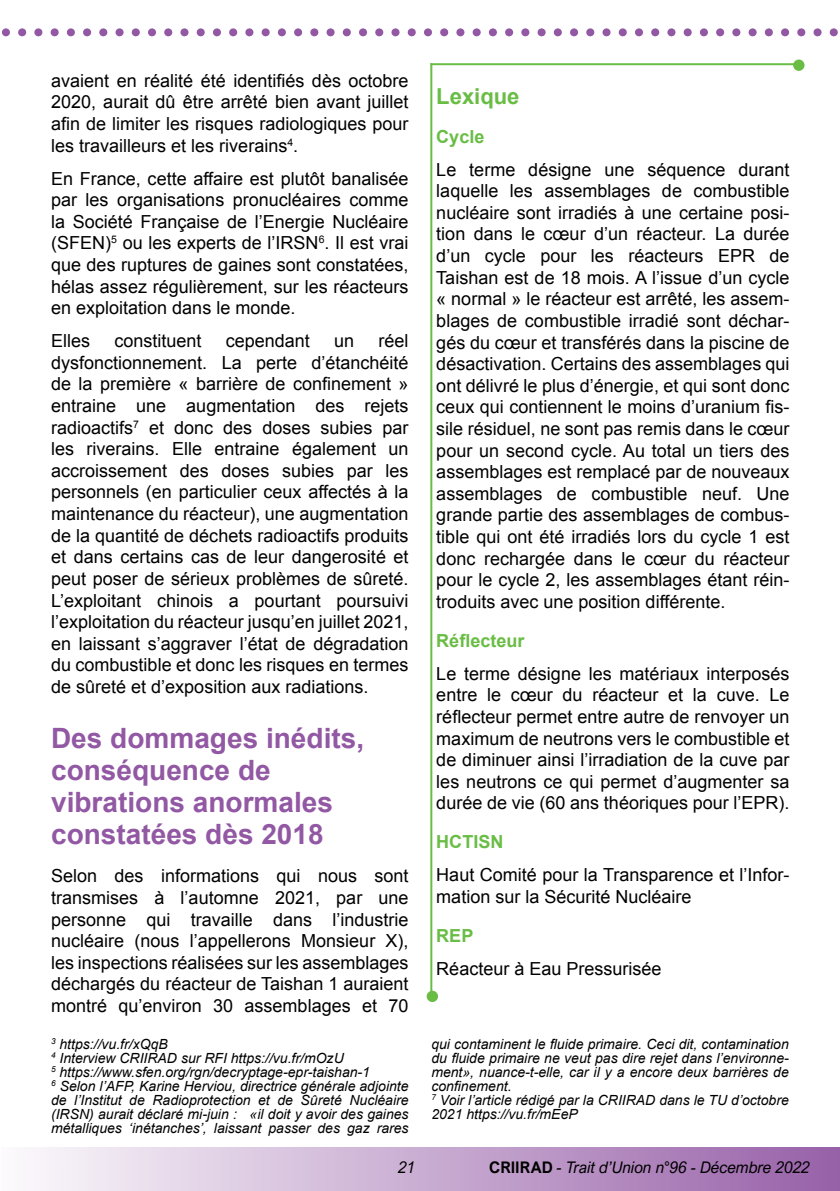
<style>
.page{position:relative;width:840px;height:1191px;background:#fff}
.page>*{position:absolute;margin:0;border:0;box-sizing:border-box;transform-origin:0 0}
.t1{font:700 28px/32px "Arial";color:#9258a4}
.t2{font:700 22px "Arial";color:#69bd45}
.t3{font:18px/21.6px "Arial";color:#000;text-align:justify}
.t4{font:700 18px "Arial";color:#69bd45}
.t5{font:italic 16px "Arial Nova";color:#000;scale:.96 1}
.t6{font:italic 14px/14px "Arial";color:#000}
.s1{font-weight:700;font-style:normal}
</style>
<div class="page">
<svg style="left:1px;top:28px;width:837px;height:8px"></svg>
<div style="left:1px;top:1147px;width:838px;height:44px;background:linear-gradient(to right,#fcfafc,#9861a9)"></div>
<hr style="left:430px;top:63px;width:2px;height:928px;background:#69bd45">
<div style="left:426px;top:990px;width:12px;height:12px;background:#69bd45;border-radius:50%"></div>
<hr style="left:430px;top:63px;width:368px;height:2px;background:#69bd45">
<div style="left:792px;top:60px;width:12px;height:11px;background:#69bd45;border-radius:50%"></div>
<p class="t3" style="left:51px;top:70px;width:359px">avaient en réalité été identifiés dès octobre 2020, aurait dû être arrêté bien avant juillet afin de limiter les risques radiologiques pour les travailleurs et les riverains<sup>4</sup>.</p>
<p class="t3" style="left:51px;top:168px;width:359px">En France, cette affaire est plutôt banalisée par les organisations pronucléaires comme la Société Française de l’Energie Nucléaire (SFEN)<sup>5</sup> ou les experts de l’IRSN<sup>6</sup>. Il est vrai que des ruptures de gaines sont constatées, hélas assez régulièrement, sur les réacteurs en exploitation dans le monde.</p>
<p class="t3" style="left:51px;top:330px;width:41px">Elles</p>
<p class="t3" style="left:114px;top:330px;width:89px">constituent</p>
<p class="t3" style="left:226px;top:330px;width:86px">cependant</p>
<p class="t3" style="left:334px;top:330px;width:22px">un</p>
<p class="t2" style="left:436px;top:82px;width:85px">Lexique</p>
<p class="t4" style="left:436px;top:124px;width:50px">Cycle</p>
<p class="t3" style="left:436px;top:159px;width:354px">Le terme désigne une séquence durant laquelle les assemblages de combustible nucléaire sont irradiés à une certaine posi&shy;tion dans le cœur d’un réacteur. La durée d’un cycle pour les réacteurs EPR de Taishan est de 18 mois. A l’issue d’un cycle « normal » le réacteur est arrêté, les assem&shy;blages de combustible irradié sont déchar&shy;gés du cœur et transférés dans la piscine de désactivation. Certains des assemblages qui ont délivré le plus d’énergie, et qui sont donc ceux qui contiennent le moins d’uranium fis&shy;sile résiduel, ne sont pas remis dans le cœur pour un second cycle. Au total un tiers des assemblages est remplacé par de nouveaux assemblages de combustible neuf. Une grande partie des assemblages de combus&shy;tible qui ont été irradiés lors du cycle 1 est donc rechargée dans le cœur du réacteur pour le cycle 2, les assemblages étant réin&shy;troduits avec une position différente.</p>
<p class="t4" style="left:436px;top:628px;width:90px">Réflecteur</p>
<p class="t3" style="left:436px;top:663px;width:354px">Le terme désigne les matériaux interposés entre le cœur du réacteur et la cuve. Le réflecteur permet entre autre de renvoyer un maximum de neutrons vers le combustible et de diminuer ainsi l’irradiation de la cuve par les neutrons ce qui permet d’augmenter sa durée de vie (60 ans théoriques pour l’EPR).</p>
<p class="t4" style="left:436px;top:830px;width:68px">HCTISN</p>
<p class="t3" style="left:436px;top:864px;width:354px">Haut Comité pour la Transparence et l’Infor&shy;mation sur la Sécurité Nucléaire</p>
<p class="t4" style="left:436px;top:923px;width:39px">REP</p>
<p class="t3" style="left:436px;top:957px;width:227px">Réacteur à Eau Pressurisée</p>
<p class="t3" style="left:51px;top:330px;width:359px;text-indent:327px">réel dysfonctionnement. La perte d’étanchéité de la première « barrière de confinement » entraine une augmentation des rejets radioactifs<sup>7</sup> et donc des doses subies par les riverains. Elle entraine également un accroissement des doses subies par les personnels (en particulier ceux affectés à la maintenance du réacteur), une augmentation de la quantité de déchets radioactifs produits et dans certains cas de leur dangerosité et peut poser de sérieux problèmes de sûreté.<br>L’exploitant chinois a pourtant poursuivi l’exploitation du réacteur jusqu’en juillet 2021, en laissant s’aggraver l’état de dégradation du combustible et donc les risques en termes de sûreté et d’exposition aux radiations.</p>
<h1 class="t1" style="left:51px;top:722px;width:314px">Des dommages inédits, conséquence de vibrations anormales constatées dès 2018</h1>
<p class="t3" style="left:51px;top:865px;width:359px">Selon des informations qui nous sont transmises à l’automne 2021, par une personne qui travaille dans l’industrie nucléaire (nous l’appellerons Monsieur X), les inspections réalisées sur les assemblages déchargés du réacteur de Taishan 1 auraient montré qu’environ 30 assemblages et 70</p>
<p class="t6" style="left:51px;top:1037px;width:359px"><sup>3</sup> https://vu.fr/xQqB<br><sup>4</sup> Interview CRIIRAD sur RFI https://vu.fr/mOzU<br><sup>5</sup> https://www.sfen.org/rgn/decryptage-epr-taishan-1<br><sup>6</sup> Selon l’AFP, Karine Herviou, directrice générale adjointe de l’Institut de Radioprotection et de Sûreté Nucléaire (IRSN) aurait déclaré mi-juin : «il doit y avoir des gaines métalliques ‘inétanches’, laissant passer des gaz rares</p>
<p class="t6" style="left:431px;top:1037px;width:359px">qui contaminent le fluide primaire. Ceci dit, contamination du fluide primaire ne veut pas dire rejet dans l’environne&shy;ment», nuance-t-elle, car il y a encore deux barrières de confinement.<br><sup>7</sup> Voir l’article rédigé par la CRIIRAD dans le TU d’octobre 2021 https://vu.fr/mEeP</p>
<p class="t5" style="left:398px;top:1158px;width:19px">21</p>
<p class="t5" style="left:489px;top:1158px;width:335px"><span class="s1">CRIIRAD</span> - Trait d’Union n°96 - Décembre 2022</p>
</div>
